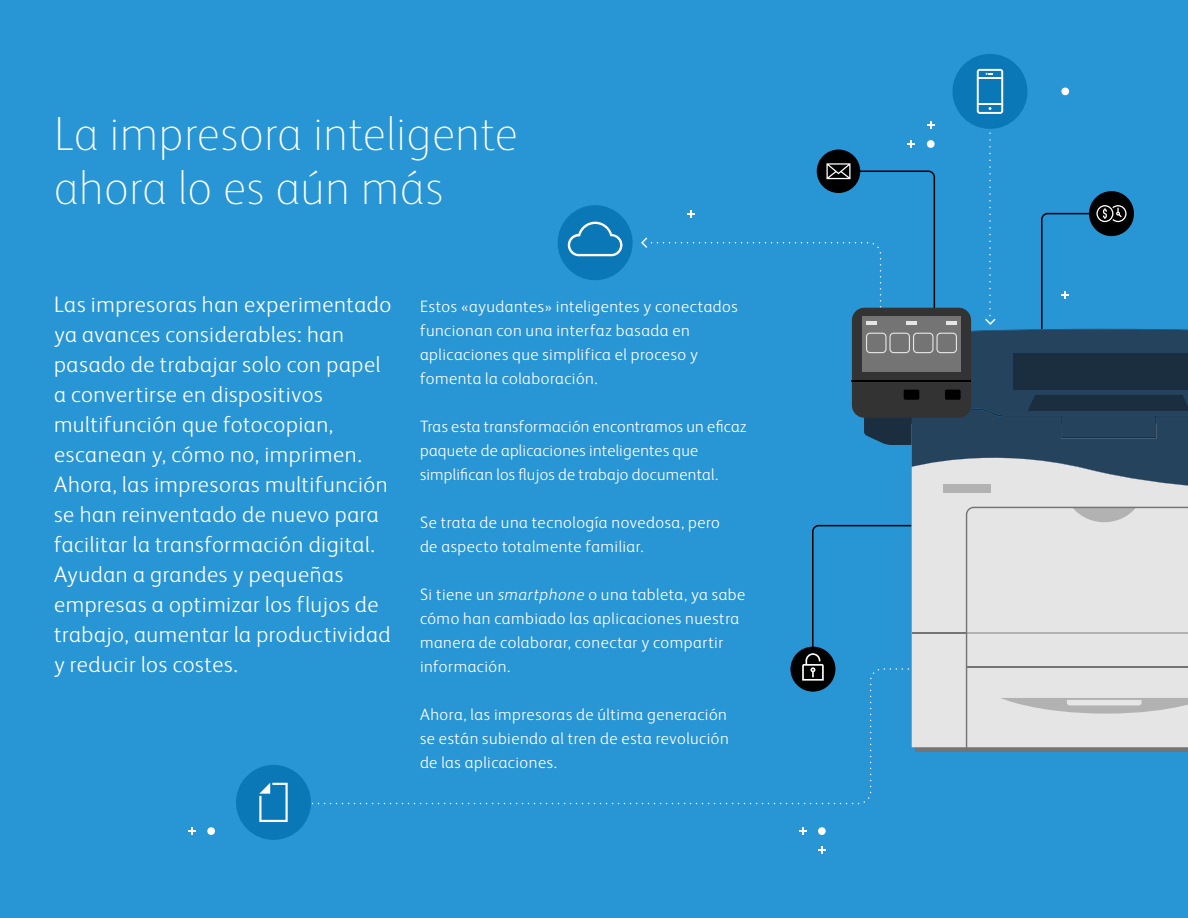
<style>
.page{position:relative;width:1188px;height:918px;background:#2895d5}
.page>*{position:absolute;margin:0;border:0;box-sizing:border-box;transform-origin:0 0}
.Reverse_Head_32_36{font:100 48px/54px "Xerox Sans";letter-spacing:.015em;color:#fff}
.Reverse_Intro_Quote{font:300 22.5px/30px "Xerox Sans";letter-spacing:.025em;color:#fff}
.Body_Text_12_16{font:300 16.5px/24px "Xerox Sans";letter-spacing:.025em;color:#fff}
.s1{font-style:italic}
</style>
<div class="page">
<div style="left:236px;top:765px;width:75px;height:75px;background:#0a77b7;border-radius:50%"></div>
<svg style="left:259px;top:783px;width:29px;height:39px"></svg>
<div style="left:558px;top:205px;width:75px;height:75px;background:#0a77b7;border-radius:50%"></div>
<svg style="left:568px;top:222px;width:54px;height:34px"></svg>
<div style="left:818px;top:827px;width:8px;height:8px;background:#fff;border-radius:50%"></div>
<svg style="left:818px;top:847px;width:8px;height:7px"></svg>
<svg style="left:799px;top:827px;width:7px;height:8px"></svg>
<div style="left:207px;top:827px;width:8px;height:8px;background:#fff;border-radius:50%"></div>
<svg style="left:188px;top:827px;width:8px;height:8px"></svg>
<div style="left:927px;top:140px;width:8px;height:8px;background:#fff;border-radius:50%"></div>
<svg style="left:908px;top:140px;width:7px;height:8px"></svg>
<svg style="left:927px;top:121px;width:8px;height:8px"></svg>
<svg style="left:989px;top:133px;width:2px;height:21px"></svg>
<svg style="left:312px;top:668px;width:597px;height:136px"></svg>
<svg style="left:812px;top:525px;width:99px;height:122px"></svg>
<div style="left:790px;top:647px;width:45px;height:45px;background:#000;border-radius:50%"></div>
<svg style="left:802px;top:653px;width:22px;height:28px"></svg>
<svg style="left:1061px;top:87px;width:9px;height:9px"></svg>
<div style="left:952px;top:54px;width:76px;height:75px;background:#0a77b7;border-radius:50%"></div>
<svg style="left:977px;top:69px;width:26px;height:45px"></svg>
<div style="left:817px;top:150px;width:43px;height:43px;background:#000;border-radius:50%"></div>
<svg style="left:915px;top:747px;width:273px;height:5px"></svg>
<div style="left:912px;top:424px;width:276px;height:323px;background:#e5e5e5"></div>
<hr style="left:912px;top:632px;width:54px;height:2px;background:#747475">
<svg style="left:966px;top:507px;width:222px;height:244px"></svg>
<div style="left:943px;top:484px;width:47px;height:9px;background:#b2b2b2"></div>
<svg style="left:641px;top:160px;width:547px;height:331px"></svg>
<hr style="left:906px;top:321px;width:11px;height:4px;background:#e5e5e5">
<hr style="left:947px;top:321px;width:10px;height:4px;background:#e5e5e5">
<hr style="left:866px;top:321px;width:10px;height:4px;background:#e5e5e5">
<p class="Reverse_Head_32_36" style="left:54px;top:104px;width:465px">La impresora inteligente ahora lo es aún más</p>
<p class="Reverse_Intro_Quote" style="left:54px;top:288px;width:339px">Las impresoras han experimentado ya avances considerables: han pasado de trabajar solo con papel a convertirse en dispositivos multifunción que fotocopian, escanean y, cómo no, imprimen.<br>Ahora, las impresoras multifunción se han reinventado de nuevo para facilitar la transformación digital.<br>Ayudan a grandes y pequeñas empresas a optimizar los flujos de trabajo, aumentar la productividad y reducir los costes.</p>
<p class="Body_Text_12_16" style="left:420px;top:294px;width:319px">Estos «ayudantes» inteligentes y conectados funcionan con una interfaz basada en aplicaciones que simplifica el proceso y fomenta la colaboración.</p>
<p class="Body_Text_12_16" style="left:420px;top:414px;width:328px">Tras esta transformación encontramos un eficaz paquete de aplicaciones inteligentes que simplifican los flujos de trabajo documental.</p>
<p class="Body_Text_12_16" style="left:420px;top:510px;width:301px">Se trata de una tecnología novedosa, pero de aspecto totalmente familiar.</p>
<p class="Body_Text_12_16" style="left:420px;top:582px;width:327px">Si tiene un <span class="s1">smartphone</span> o una tableta, ya sabe cómo han cambiado las aplicaciones nuestra manera de colaborar, conectar y compartir información.</p>
<p class="Body_Text_12_16" style="left:420px;top:702px;width:310px;text-align:justify">Ahora, las impresoras de última generación se están subiendo al tren de esta revolución de las aplicaciones.</p>
</div>
